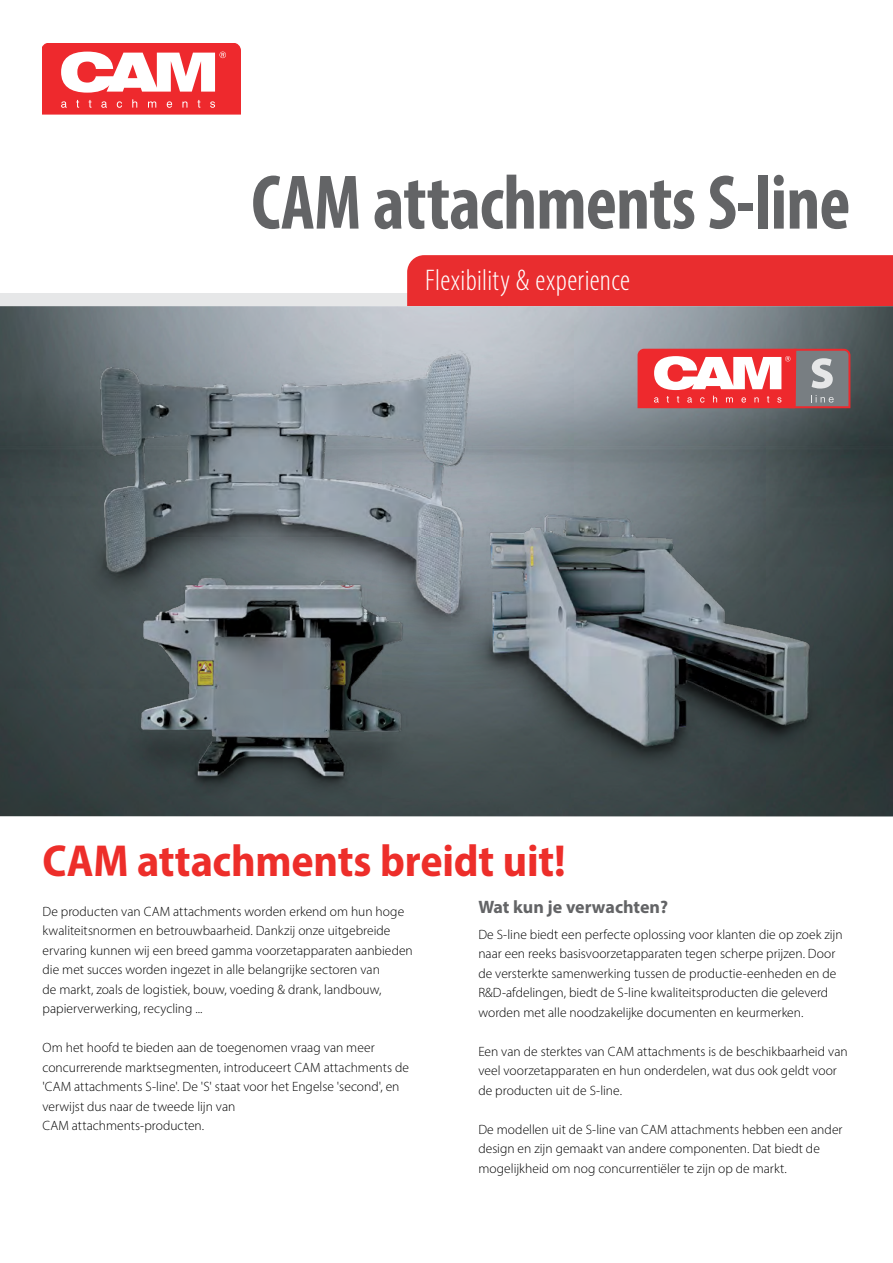
<style>
.page{position:relative;width:893px;height:1263px;background:#fff}
.page>*{position:absolute;margin:0;border:0;box-sizing:border-box;transform-origin:0 0}
.t1{font:700 condensed 78px "Myriad Pro";letter-spacing:-.01em;color:#636466;scale:.95 1}
.t2{font:700 semi-condensed 45px "Myriad Pro";letter-spacing:-.005em;color:#ed2e2a}
.t3{font:300 condensed 30px "Myriad Pro";letter-spacing:.01em;color:#fff}
.Product_title{font:700 18px "Myriad Pro";color:#636466}
.Body_text{font:300 13.5px/19.5px "Myriad Pro";color:#000}
</style>
<div class="page">
<div style="left:0;top:293px;width:893px;height:13px;background:#e6e7e8"></div>
<div style="left:407px;top:255px;width:486px;height:51px;background:#e92d2f"></div>
<img style="left:0;top:306px;width:893px;height:510px">
<svg style="left:43px;top:44px;width:198px;height:71px"></svg>
<img style="left:91px;top:643px;width:358px;height:166px">
<img style="left:419px;top:465px;width:440px;height:325px">
<img style="left:66px;top:345px;width:426px;height:298px">
<svg style="left:638px;top:349px;width:212px;height:59px"></svg>
<p class="t1" style="left:251px;top:154px;width:632px">CAM attachments S-line</p>
<p class="t3" style="left:425px;top:262px;width:206px">Flexibility &amp; experience</p>
<p class="t2" style="left:43px;top:832px;width:525px">CAM attachments breidt uit!</p>
<p class="Body_text" style="left:43px;top:901px;width:372px">De producten van CAM attachments worden erkend om hun hoge kwaliteitsnormen en betrouwbaarheid. Dankzij onze uitgebreide ervaring kunnen wij een breed gamma voorzetapparaten aanbieden die met succes worden ingezet in alle belangrijke sectoren van<br>de markt, zoals de logistiek, bouw, voeding &amp; drank, landbouw, papierverwerking, recycling ...</p>
<p class="Body_text" style="left:43px;top:1038px;width:368px">Om het hoofd te bieden aan de toegenomen vraag van meer concurrerende marktsegmenten, introduceert CAM attachments de 'CAM attachments S-line'. De 'S' staat voor het Engelse 'second', en verwijst dus naar de tweede lijn van<br>CAM attachments-producten.</p>
<p class="Product_title" style="left:478px;top:895px;width:191px">Wat kun je verwachten?</p>
<p class="Body_text" style="left:478px;top:924px;width:366px">De S-line biedt een perfecte oplossing voor klanten die op zoek zijn naar een reeks basisvoorzetapparaten tegen scherpe prijzen. Door de versterkte samenwerking tussen de productie-eenheden en de R&amp;D-afdelingen, biedt de S-line kwaliteitsproducten die geleverd worden met alle noodzakelijke documenten en keurmerken.</p>
<p class="Body_text" style="left:478px;top:1041px;width:371px">Een van de sterktes van CAM attachments is de beschikbaarheid van veel voorzetapparaten en hun onderdelen, wat dus ook geldt voor de producten uit de S-line.</p>
<p class="Body_text" style="left:478px;top:1119px;width:366px">De modellen uit de S-line van CAM attachments hebben een ander design en zijn gemaakt van andere componenten. Dat biedt de mogelijkheid om nog concurrentiëler te zijn op de markt.</p>
</div>
